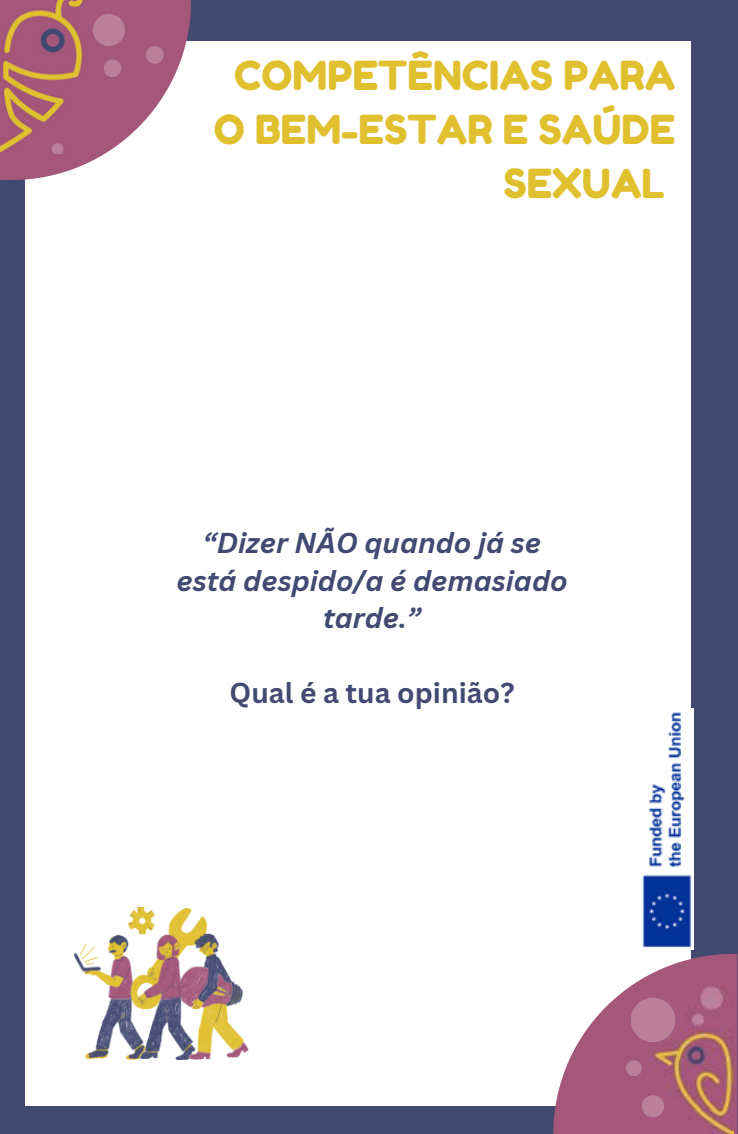
<style>
.page{position:relative;width:738px;height:1134px;background:#fff}
.page>*{position:absolute;margin:0;border:0;box-sizing:border-box;transform-origin:0 0}
.t1{font:40px/54px "Fredoka One";color:#e1c030;text-align:right}
.t2{font:italic 700 28px/37.2px "Canva Sans";color:#434a72;text-align:center}
.t3{font:700 28px "Canva Sans";color:#434a72}
</style>
<div class="page">
<div style="left:0;top:0;width:736px;height:1134px;background:#434a72"></div>
<div style="left:25px;top:41px;width:664px;height:1064px;background:#fff"></div>
<svg style="left:0;top:0;width:191px;height:180px;fill:#a45779"></svg>
<img style="left:0;top:0;width:93px;height:153px">
<svg style="left:553px;top:954px;width:183px;height:180px"></svg>
<img style="left:646px;top:985px;width:86px;height:149px">
<div style="left:630px;top:998px;width:44px;height:44px;background:#ba8098;border-radius:22px"></div>
<div style="left:93px;top:14px;width:32px;height:32px;background:#ba8098;border-radius:16px"></div>
<div style="left:146px;top:46px;width:17px;height:18px;background:#ba8098;border-radius:9px"></div>
<div style="left:104px;top:60px;width:17px;height:17px;background:#ba8098;border-radius:9px"></div>
<div style="left:641px;top:1095px;width:22px;height:22px;background:#ba8098;border-radius:11px"></div>
<div style="left:625px;top:1060px;width:16px;height:16px;background:#ba8098;border-radius:8px"></div>
<svg style="left:74px;top:907px;width:174px;height:152px"></svg>
<img style="left:642px;top:709px;width:51px;height:241px">
<p class="t1" style="left:214px;top:48px;width:462px">COMPETÊNCIAS PARA<br>O BEM-ESTAR E SAÚDE<br>SEXUAL</p>
<p class="t2" style="left:176px;top:525px;width:392px">“Dizer NÃO quando já se está despido/a é demasiado tarde.”</p>
<p class="t3" style="left:229px;top:676px;width:286px">Qual é a tua opinião?</p>
</div>
